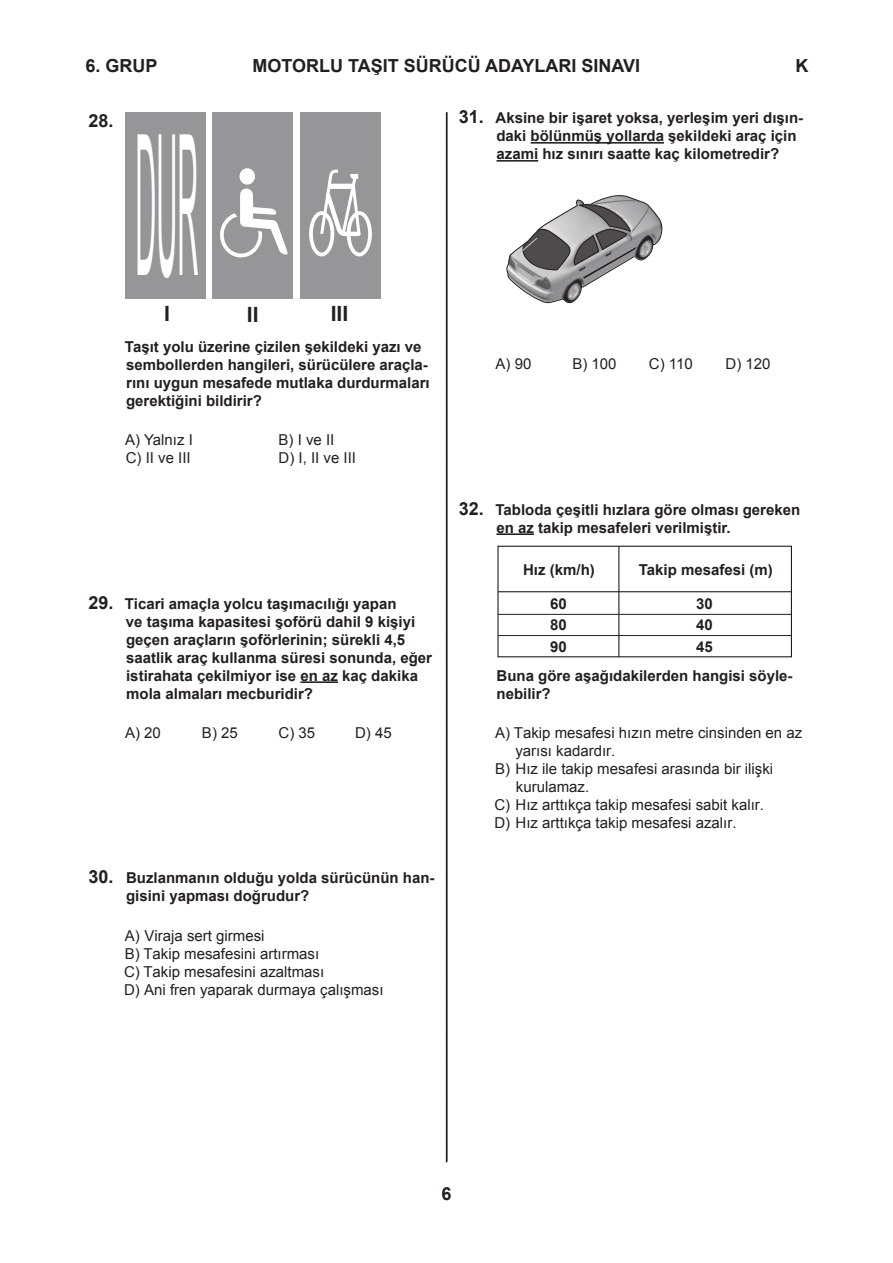
<style>
.page{position:relative;width:893px;height:1263px;background:#fff}
.page>*{position:absolute;margin:0;border:0;box-sizing:border-box;transform-origin:0 0}
.t1{font:195.6px "Arial";color:#fff;scale:.15 1}
.t2{font:700 21px "Arial";color:#241f1f}
.t3{font:700 18px "Arial";color:#241f1f}
.t4{font:700 15px/18px "Arial";color:#241f1f}
.t5{font:15px/18px "Arial";color:#241f1f}
.s1{font-size:18px}
</style>
<div class="page">
<svg style="left:446px;top:112px;width:2px;height:1051px;background:#4e4a4a"></svg>
<hr style="left:300px;top:681px;width:38px;height:2px;background:#241f1f">
<div style="left:125px;top:112px;width:81px;height:186px;background:#969698"></div>
<div style="left:212px;top:112px;width:81px;height:186px;background:#969698"></div>
<div style="left:239px;top:168px;width:16px;height:17px;background:#fff;border-radius:50%"></div>
<svg style="left:220px;top:189px;width:68px;height:69px"></svg>
<div style="left:300px;top:112px;width:81px;height:186px;background:#969698"></div>
<div style="left:309px;top:211px;width:25px;height:45px;border:4px solid #fff;border-radius:50%"></div>
<div style="left:347px;top:211px;width:25px;height:45px;border:4px solid #fff;border-radius:50%"></div>
<svg style="left:318px;top:169px;width:45px;height:69px"></svg>
<hr style="left:531px;top:142px;width:133px;height:2px;background:#241f1f">
<hr style="left:497px;top:160px;width:41px;height:2px;background:#241f1f">
<hr style="left:496px;top:533px;width:38px;height:2px;background:#241f1f">
<div style="left:497px;top:546px;width:295px;height:111px;border:1px solid #241f1f"></div>
<hr style="left:498px;top:591px;width:293px;height:1px;background:#241f1f">
<hr style="left:498px;top:614px;width:293px;height:1px;background:#241f1f">
<hr style="left:498px;top:635px;width:293px;height:1px;background:#241f1f">
<hr style="left:618px;top:546px;width:1px;height:111px;background:#241f1f">
<svg style="left:506px;top:195px;width:157px;height:109px"></svg>
<p class="t3" style="left:252px;top:54px;width:389px">MOTORLU TAŞIT SÜRÜCÜ ADAYLARI SINAVI</p>
<p class="t3" style="left:85px;top:54px;width:74px">6. GRUP</p>
<p class="t3" style="left:795px;top:54px;width:14px">K</p>
<p class="t3" style="left:89px;top:109px;width:27px">28.</p>
<h1 class="t1" style="left:135px;top:78px;width:421px">DUR</h1>
<h2 class="t2" style="left:164px;top:300px;width:7px">I</h2>
<h2 class="t2" style="left:247px;top:300px;width:13px">II</h2>
<h2 class="t2" style="left:331px;top:300px;width:19px">III</h2>
<p class="t4" style="left:125px;top:338px;width:306px">Taşıt yolu üzerine çizilen şekildeki yazı ve sembollerden hangileri, sürücülere araçla&shy;rını uygun mesafede mutlaka durdurmaları gerektiğini bildirir?</p>
<p class="t5" style="left:125px;top:431px;width:69px">A) Yalnız I</p>
<p class="t5" style="left:279px;top:431px;width:57px">B) I ve II</p>
<p class="t5" style="left:126px;top:449px;width:67px">C) II ve III</p>
<p class="t5" style="left:279px;top:449px;width:79px">D) I, II ve III</p>
<p class="t4" style="left:126px;top:595px;width:308px;text-indent:-37px"><span class="s1">29.</span> Ticari amaçla yolcu taşımacılığı yapan<br>ve taşıma kapasitesi şoförü dahil 9 kişiyi geçen araçların şoförlerinin; sürekli 4,5 saatlik araç kullanma süresi sonunda, eğer istirahata çekilmiyor ise en az kaç dakika mola almaları mecburidir?</p>
<p class="t5" style="left:125px;top:724px;width:37px">A) 20</p>
<p class="t5" style="left:202px;top:724px;width:37px">B) 25</p>
<p class="t5" style="left:279px;top:724px;width:38px">C) 35</p>
<p class="t5" style="left:355px;top:724px;width:38px">D) 45</p>
<p class="t4" style="left:126px;top:870px;width:310px;text-indent:-37px"><span class="s1">30.</span> Buzlanmanın olduğu yolda sürücünün han&shy;gisini yapması doğrudur?</p>
<p class="t5" style="left:124px;top:926px;width:261px">A) Viraja sert girmesi<br>B) Takip mesafesini artırması<br>C) Takip mesafesini azaltması<br>D) Ani fren yaparak durmaya çalışması</p>
<p class="t4" style="left:496px;top:109px;width:308px;text-indent:-37px"><span class="s1">31.</span> Aksine bir işaret yoksa, yerleşim yeri dışın&shy;daki bölünmüş yollarda şekildeki araç için azami hız sınırı saatte kaç kilometredir?</p>
<p class="t5" style="left:496px;top:355px;width:37px">A) 90</p>
<p class="t5" style="left:572px;top:355px;width:46px">B) 100</p>
<p class="t5" style="left:649px;top:355px;width:45px">C) 110</p>
<p class="t5" style="left:725px;top:355px;width:47px">D) 120</p>
<p class="t4" style="left:496px;top:501px;width:305px;text-indent:-37px"><span class="s1">32.</span> Tabloda çeşitli hızlara göre olması gereken en az takip mesafeleri verilmiştir.</p>
<p class="t4" style="left:523px;top:561px;width:73px">Hız (km/h)</p>
<p class="t4" style="left:550px;top:593px;width:18px;line-height:21.8px;text-align:justify">60<br>80<br>90</p>
<p class="t4" style="left:696px;top:593px;width:18px;line-height:21.8px;text-align:justify">30<br>40<br>45</p>
<p class="t4" style="left:639px;top:561px;width:135px">Takip mesafesi (m)</p>
<p class="t4" style="left:497px;top:667px;width:297px">Buna göre aşağıdakilerden hangisi söyle&shy;nebilir?</p>
<p class="t5" style="left:495px;top:724px;width:308px">A) Takip mesafesi hızın metre cinsinden en az</p>
<p class="t5" style="left:515px;top:742px;width:102px">yarısı kadardır.</p>
<p class="t5" style="left:495px;top:760px;width:279px">B) Hız ile takip mesafesi arasında bir ilişki</p>
<p class="t5" style="left:516px;top:778px;width:75px">kurulamaz.</p>
<p class="t5" style="left:494px;top:796px;width:271px">C) Hız arttıkça takip mesafesi sabit kalır.</p>
<p class="t5" style="left:494px;top:814px;width:244px">D) Hız arttıkça takip mesafesi azalır.</p>
<p class="t3" style="left:441px;top:1182px;width:12px">6</p>
</div>
